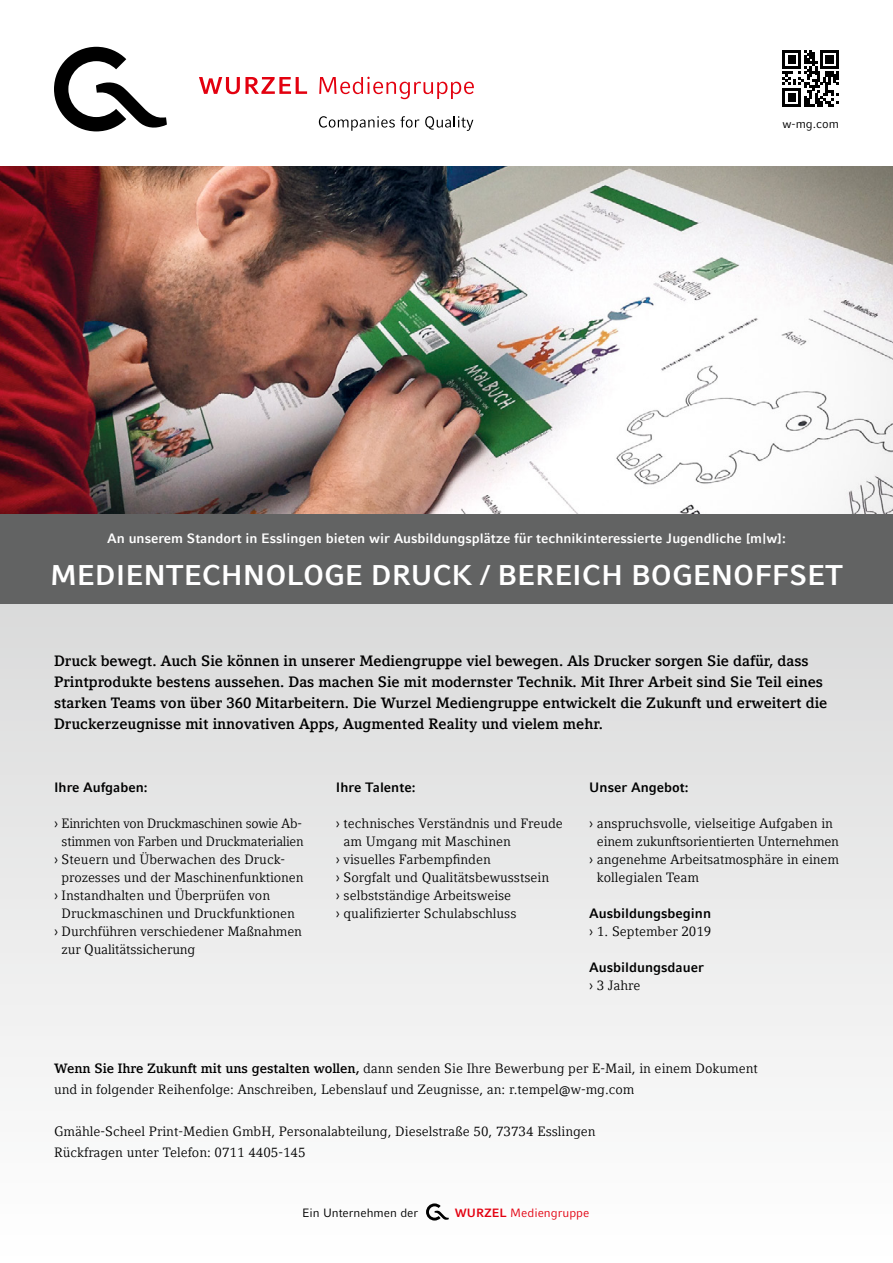
<style>
.page{position:relative;width:893px;height:1263px;background:#fff}
.page>*{position:absolute;margin:0;border:0;box-sizing:border-box;transform-origin:0 0}
.t1{font:700 28.5px "Compatil Fact LT Pro";color:#fff}
.t2{font:700 15px/21px "Compatil Letter LT Com";color:#000}
.t3{font:13.5px/21px "Compatil Letter LT Com";color:#000}
.t4{font:700 13.5px "Compatil Fact LT Com";color:#fff}
.t5{font:700 13.5px "Compatil Fact LT Com";color:#000}
.t6{font:13.5px "Compatil Letter LT Com";letter-spacing:-.02em;color:#000}
.t7{font:12px "Compatil Fact LT Pro";color:#000}
.t8{font:12px "Compatil Fact LT Pro";color:#e3000f}
.s1{font-weight:700}
</style>
<div class="page">
<div style="left:0;top:604px;width:893px;height:659px;background:linear-gradient(to bottom,#dadada,#fff)"></div>
<div style="left:0;top:513px;width:893px;height:91px;background:#626363"></div>
<svg style="left:782px;top:50px;width:57px;height:57px"></svg>
<img style="left:0;top:167px;width:893px;height:346px">
<svg style="left:54px;top:47px;width:113px;height:84px"></svg>
<svg style="left:199px;top:77px;width:108px;height:17px"></svg>
<svg style="left:319px;top:77px;width:155px;height:22px"></svg>
<svg style="left:319px;top:116px;width:100px;height:15px"></svg>
<svg style="left:425px;top:116px;width:48px;height:15px"></svg>
<svg style="left:426px;top:1203px;width:23px;height:17px"></svg>
<p class="t7" style="left:782px;top:117px;width:58px">w-mg.com</p>
<p class="t4" style="left:107px;top:530px;width:680px">An unserem Standort in Esslingen bieten wir Ausbildungsplätze für technikinteressierte Jugendliche [m|w]:</p>
<h1 class="t1" style="left:50px;top:558px;width:794px">MEDIENTECHNOLOGE DRUCK / BEREICH BOGENOFFSET</h1>
<p class="t2" style="left:54px;top:650px;width:775px">Druck bewegt. Auch Sie können in unserer Mediengruppe viel bewegen. Als Drucker sorgen Sie dafür, dass Printprodukte bestens aussehen. Das machen Sie mit modernster Technik. Mit Ihrer Arbeit sind Sie Teil eines starken Teams von über 360 Mitarbeitern. Die Wurzel Mediengruppe entwickelt die Zukunft und erweitert die Druckerzeugnisse mit innovativen Apps, Augmented Reality und vielem mehr.</p>
<p class="t5" style="left:54px;top:779px;width:95px">Ihre Aufgaben:</p>
<p class="t6" style="left:54px;top:815px;width:249px">› Einrichten von Druckmaschinen sowie Ab-</p>
<p class="t6" style="left:62px;top:833px;width:243px">stimmen von Farben und Druckmaterialien</p>
<p class="t3" style="left:54px;top:849px;width:233px">› Steuern und Überwachen des Druck-</p>
<p class="t3" style="left:62px;top:867px;width:243px">prozesses und der Maschinenfunktionen</p>
<p class="t3" style="left:54px;top:885px;width:218px">› Instandhalten und Überprüfen von</p>
<p class="t3" style="left:62px;top:903px;width:235px">Druckmaschinen und Druckfunktionen</p>
<p class="t3" style="left:54px;top:921px;width:250px">› Durchführen verschiedener Maßnahmen</p>
<p class="t3" style="left:62px;top:939px;width:135px">zur Qualitätssicherung</p>
<p class="t5" style="left:336px;top:779px;width:81px">Ihre Talente:</p>
<p class="t3" style="left:336px;top:813px;width:228px">› technisches Verständnis und Freude</p>
<p class="t3" style="left:344px;top:831px;width:169px">am Umgang mit Maschinen</p>
<p class="t3" style="left:336px;top:849px;width:156px">› visuelles Farbempfinden</p>
<p class="t3" style="left:336px;top:867px;width:215px">› Sorgfalt und Qualitätsbewusstsein</p>
<p class="t3" style="left:336px;top:885px;width:177px">› selbstständige Arbeitsweise</p>
<p class="t3" style="left:336px;top:903px;width:182px">› qualifizierter Schulabschluss</p>
<p class="t5" style="left:589px;top:779px;width:101px">Unser Angebot:</p>
<p class="t3" style="left:589px;top:813px;width:245px">› anspruchsvolle, vielseitige Aufgaben in</p>
<p class="t3" style="left:597px;top:831px;width:243px">einem zukunftsorientierten Unternehmen</p>
<p class="t3" style="left:589px;top:849px;width:251px">› angenehme Arbeitsatmosphäre in einem</p>
<p class="t3" style="left:597px;top:867px;width:104px">kollegialen Team</p>
<p class="t5" style="left:589px;top:905px;width:123px">Ausbildungsbeginn</p>
<p class="t3" style="left:589px;top:921px;width:124px">› 1. September 2019</p>
<p class="t5" style="left:589px;top:959px;width:116px">Ausbildungsdauer</p>
<p class="t3" style="left:589px;top:975px;width:53px">› 3 Jahre</p>
<p class="t3" style="left:54px;top:1057px;width:705px"><span class="s1">Wenn Sie Ihre Zukunft mit uns gestalten wollen,</span> dann senden Sie Ihre Bewerbung per E-Mail, in einem Dokument und in folgender Reihenfolge: Anschreiben, Lebenslauf und Zeugnisse, an: r.tempel@w-mg.com</p>
<p class="t3" style="left:54px;top:1120px;width:543px">Gmähle-Scheel Print-Medien GmbH, Personalabteilung, Dieselstraße 50, 73734 Esslingen<br>Rückfragen unter Telefon: 0711 4405-145</p>
<p class="t7" style="left:302px;top:1205px;width:118px">Ein Unternehmen der</p>
<p class="t8" style="left:455px;top:1205px;width:136px"><span class="s1">WURZEL</span> Mediengruppe</p>
</div>
